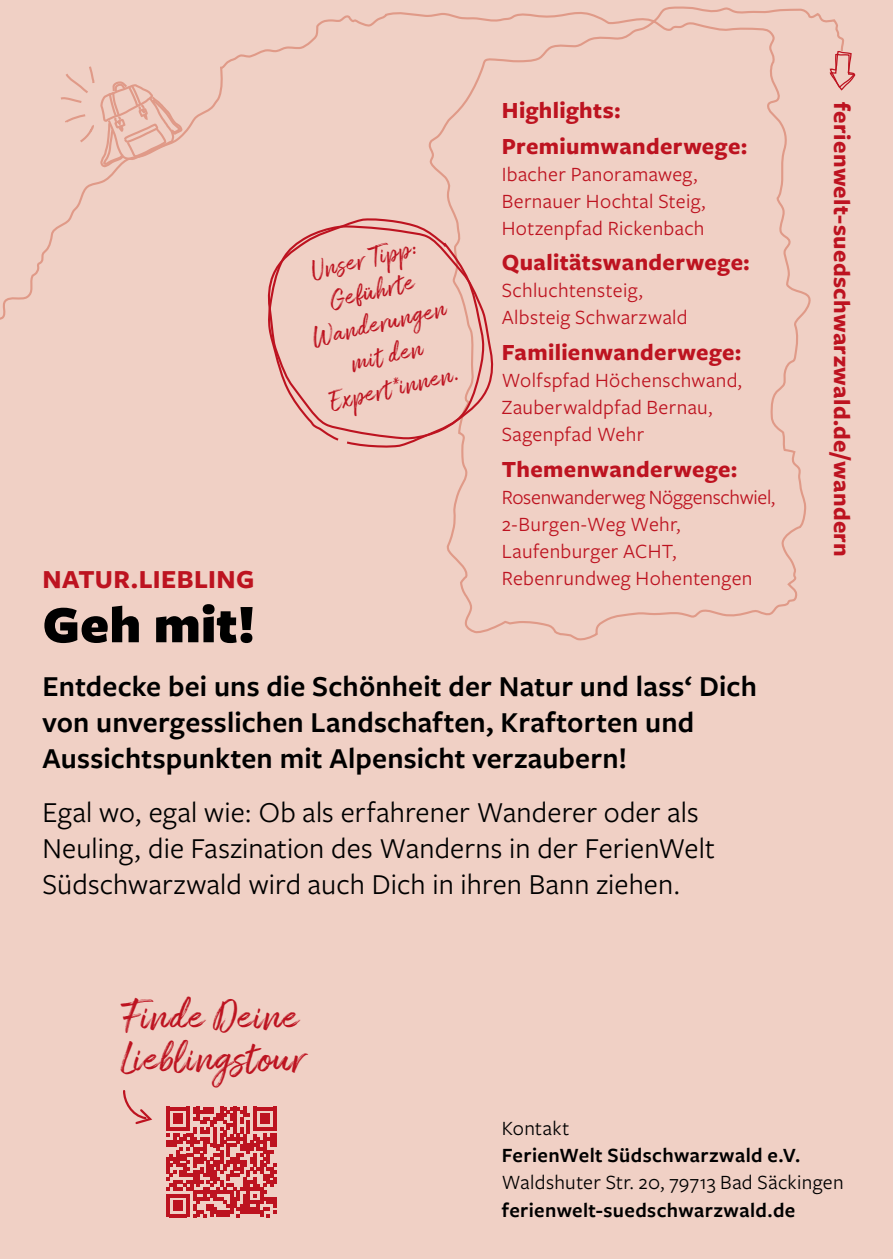
<style>
.page{position:relative;width:893px;height:1259px;background:#f0d0c5}
.page>*{position:absolute;margin:0;border:0;box-sizing:border-box;transform-origin:0 0}
.t1{font:900 54px "Freight Sans Pro";color:#000}
.t2{font:42px/42px "Amithen";letter-spacing:.025em;color:#bd1320}
.t3{font:30px/36px "Freight Sans Pro";letter-spacing:.005em;color:#000}
.t4{font:600 30px/36px "Freight Sans Pro";letter-spacing:.005em;color:#000}
.t5{font:27px/33px "Amithen";color:#bd1320;text-align:center}
.t6{font:700 27px "Freight Sans Pro";letter-spacing:.015em;color:#bd1320}
.t7{font:700 24px/35.4px "Freight Sans Pro";letter-spacing:.015em;color:#bd1320}
.t8{font:21px/27px "Freight Sans Pro";letter-spacing:.015em;color:#bd1320}
.t9{font:600 21px "Freight Sans Pro";letter-spacing:.02em;color:#000}
.t10{font:21px "Freight Sans Pro";letter-spacing:.015em;color:#000}
</style>
<div class="page">
<svg style="left:166px;top:1107px;width:111px;height:110px"></svg>
<svg style="left:847px;top:52px;width:9px;height:33px"></svg>
<svg style="left:0;top:6px;width:847px;height:635px"></svg>
<svg style="left:266px;top:217px;width:219px;height:223px"></svg>
<svg style="left:267px;top:224px;width:228px;height:225px"></svg>
<svg style="left:123px;top:1090px;width:29px;height:35px"></svg>
<p class="t7" style="left:502px;top:92px;width:247px">Highlights:<br>Premiumwanderwege:</p>
<p class="t8" style="left:502px;top:160px;width:205px">Ibacher Panoramaweg,<br>Bernauer Hochtal Steig,<br>Hotzenpfad Rickenbach</p>
<p class="t7" style="left:502px;top:244px;width:249px">Qualitätswanderwege:</p>
<p class="t8" style="left:502px;top:276px;width:187px">Schluchtensteig,<br>Albsteig Schwarzwald</p>
<p class="t7" style="left:502px;top:333px;width:241px">Familienwanderwege:</p>
<p class="t8" style="left:502px;top:366px;width:242px">Wolfspfad Höchenschwand,<br>Zauberwaldpfad Bernau,<br>Sagenpfad Wehr</p>
<p class="t7" style="left:502px;top:450px;width:237px">Themenwanderwege:</p>
<p class="t8" style="left:502px;top:482px;width:275px">Rosenwanderweg Nöggenschwiel,<br>2-Burgen-Weg Wehr,<br>Laufenburger ACHT,<br>Rebenrundweg Hohentengen</p>
<p class="t5" style="left:295px;top:259px;width:137px;rotate:-13deg">Unser Tipp:<br>Geführte<br>Wanderungen mit den<br>Expert*innen.</p>
<p class="t6" style="left:43px;top:561px;width:213px">NATUR.LIEBLING</p>
<h1 class="t1" style="left:43px;top:587px;width:214px">Geh mit!</h1>
<h3 class="t4" style="left:43px;top:667px;width:716px">Entdecke bei uns die Schönheit der Natur und lass‘ Dich von unvergesslichen Landschaften, Kraftorten und<br>Aussichtspunkten mit Alpensicht verzaubern!</h3>
<h3 class="t3" style="left:43px;top:793px;width:674px">Egal wo, egal wie: Ob als erfahrener Wanderer oder als<br>Neuling, die Faszination des Wanderns in der FerienWelt<br>Südschwarzwald wird auch Dich in ihren Bann ziehen.</h3>
<h2 class="t2" style="left:121px;top:997px;width:186px">Finde Deine<br>Lieblingstour</h2>
<p class="t7" style="left:861px;top:102px;width:456px;rotate:90deg">ferienwelt-suedschwarzwald.de/wandern</p>
<p class="t10" style="left:502px;top:1114px;width:69px">Kontakt</p>
<p class="t9" style="left:502px;top:1141px;width:300px">FerienWelt Südschwarzwald e.V.</p>
<p class="t10" style="left:502px;top:1168px;width:343px">Waldshuter Str. 20, 79713 Bad Säckingen</p>
<p class="t9" style="left:502px;top:1195px;width:295px">ferienwelt-suedschwarzwald.de</p>
</div>
